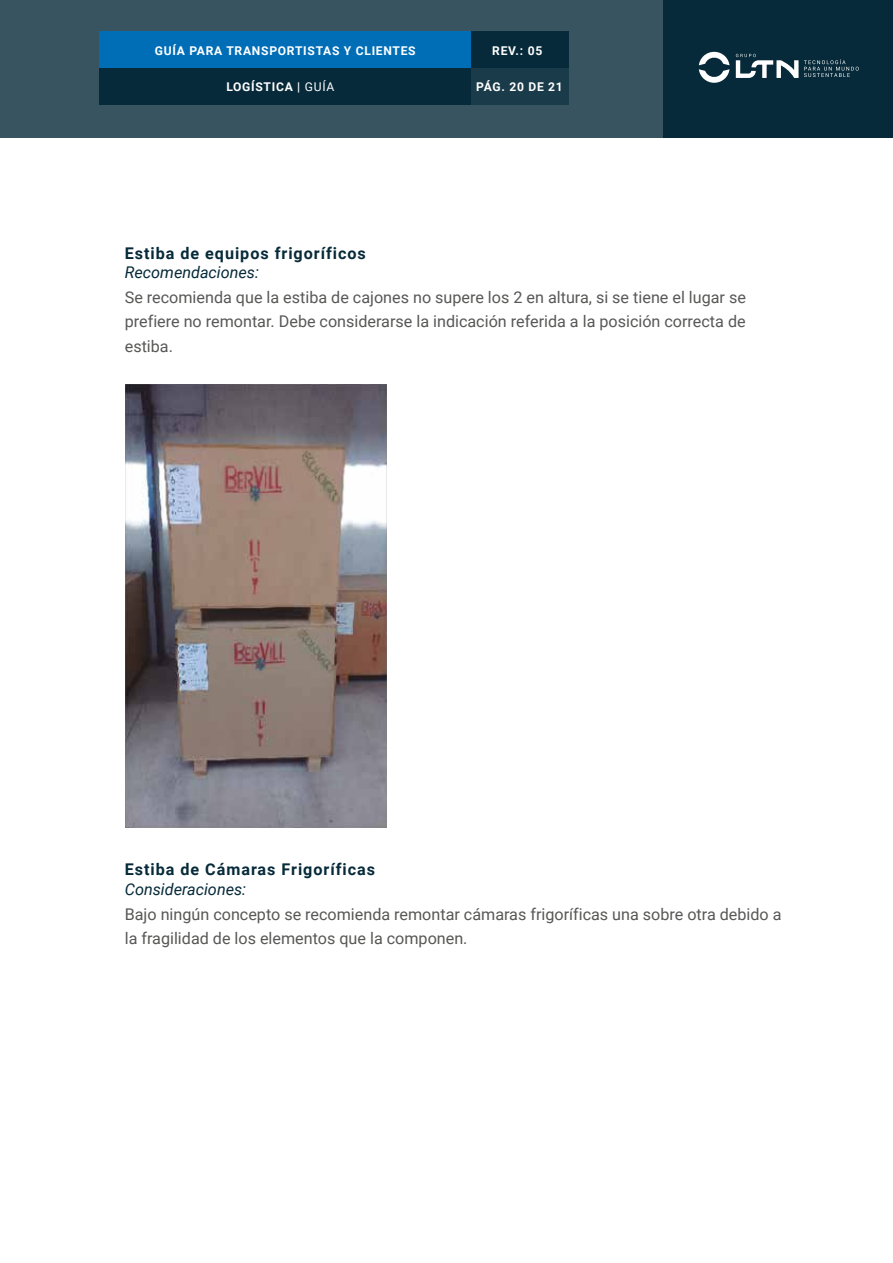
<style>
.page{position:relative;width:893px;height:1263px;background:#fff}
.page>*{position:absolute;margin:0;border:0;box-sizing:border-box;transform-origin:0 0}
.t1{font:16.2px/24.8px "Roboto";color:#575756;text-align:justify}
.t2{font:700 16.2px "Roboto";letter-spacing:.06em;color:#062a39}
.t3{font:italic 16.2px "Roboto";color:#062a39}
.t4{font:700 12.15px "Roboto";letter-spacing:.06em;color:#fff}
.s1{font-weight:400}
</style>
<div class="page">
<img style="left:125px;top:384px;width:262px;height:444px">
<div style="left:0;top:0;width:893px;height:137px;background:#385461"></div>
<div style="left:663px;top:0;width:230px;height:137px;background:#062a39"></div>
<svg style="left:699px;top:51px;width:30px;height:32px"></svg>
<svg style="left:736px;top:54px;width:62px;height:24px"></svg>
<svg style="left:804px;top:59px;width:55px;height:18px"></svg>
<div style="left:99px;top:32px;width:469px;height:36px;background:#006eb7"></div>
<div style="left:99px;top:68px;width:469px;height:37px;background:#062a39"></div>
<div style="left:471px;top:68px;width:97px;height:37px;background:#1a3b49"></div>
<div style="left:471px;top:32px;width:97px;height:36px;background:#062a39"></div>
<p class="t4" style="left:155px;top:42px;width:262px">GUÍA PARA TRANSPORTISTAS Y CLIENTES</p>
<p class="t4" style="left:226px;top:78px;width:109px">LOGÍSTICA | <span class="s1">GUÍA</span></p>
<p class="t4" style="left:492px;top:42px;width:52px">REV.: 05</p>
<p class="t4" style="left:476px;top:78px;width:88px">PÁG. 20 DE 21</p>
<p class="t2" style="left:125px;top:241px;width:243px">Estiba de equipos frigoríficos</p>
<p class="t3" style="left:125px;top:261px;width:136px">Recomendaciones:</p>
<p class="t1" style="left:125px;top:284px;width:623px">Se recomienda que la estiba de cajones no supere los 2 en altura, si se tiene el lugar se prefiere no remontar. Debe considerarse la indicación referida a la posición correcta de estiba.</p>
<p class="t2" style="left:125px;top:858px;width:252px">Estiba de Cámaras Frigoríficas</p>
<p class="t3" style="left:125px;top:878px;width:123px">Consideraciones:</p>
<p class="t1" style="left:125px;top:901px;width:658px">Bajo ningún concepto se recomienda remontar cámaras frigoríficas una sobre otra debido a la fragilidad de los elementos que la componen.</p>
</div>
